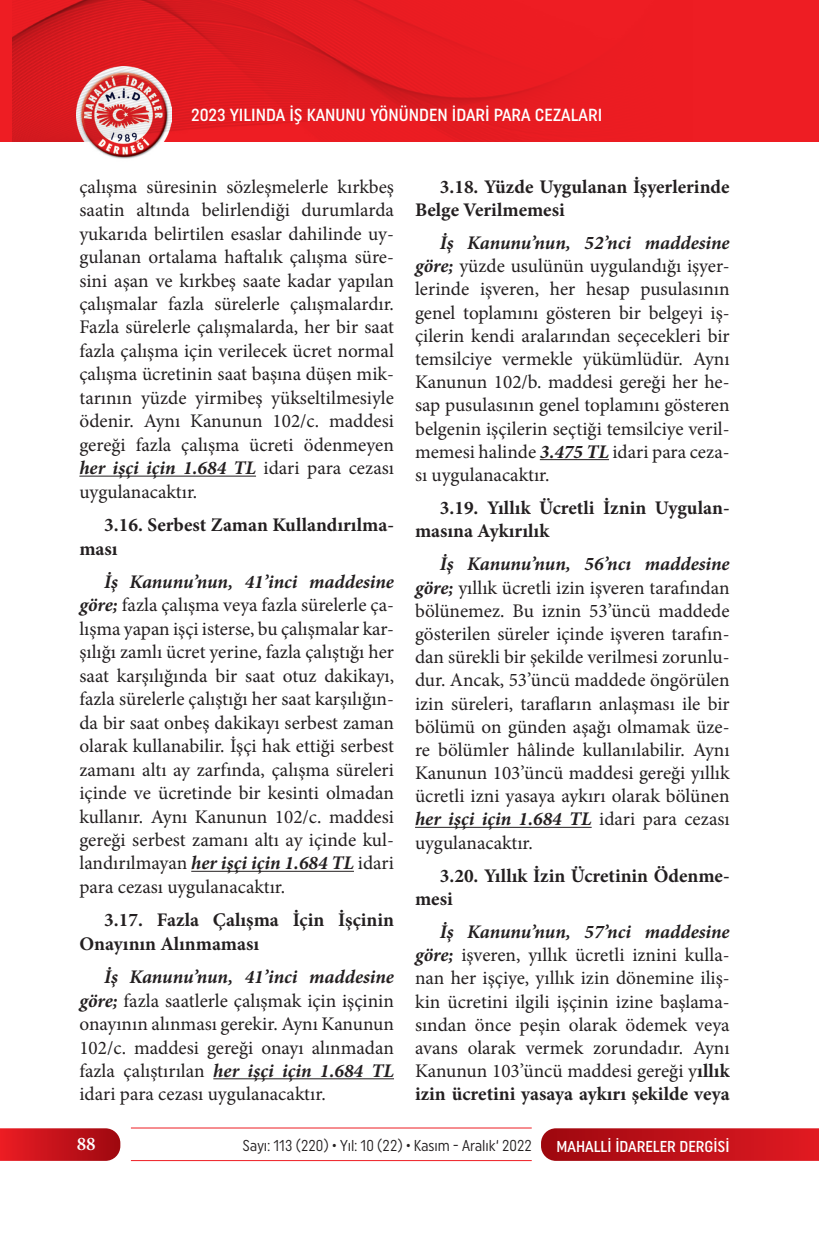
<style>
.page{position:relative;width:819px;height:1241px;background:#fff}
.page>*{position:absolute;margin:0;border:0;box-sizing:border-box;transform-origin:0 0}
.t1{font:19.25px/23.4px "Minion Pro";color:#231f20;text-align:justify}
.t2{font:700 19.25px/23.1px "Minion Pro";color:#231f20}
.t3{font:600 19.25px "Minion Pro";color:#fff}
.t4{font:500 17.5px "Uniform Condensed";color:#fff}
.t5{font:15.75px "Uniform Condensed";color:#231f20;scale:.95 1}
.t6{font:500 15.75px "Uniform Condensed";color:#fff}
.s1{font-weight:700;font-style:italic}
.s2{font-weight:700}
</style>
<div class="page">
<svg style="left:541px;top:1128px;width:278px;height:32px;background:#c0151d"></svg>
<svg style="left:0;top:1128px;width:120px;height:32px;background:#c61920"></svg>
<hr style="left:131px;top:1127px;width:400px;height:1px;background:#ee1d23">
<hr style="left:131px;top:1159px;width:400px;height:1px;background:#ee1d23">
<div style="left:0;top:0;width:819px;height:141px;background:#ee1d23"></div>
<img style="left:76px;top:141px;width:96px;height:18px">
<img style="left:13px;top:0;width:550px;height:141px">
<hr style="left:79px;top:475px;width:177px;height:1px;background:#231f20">
<hr style="left:191px;top:870px;width:163px;height:1px;background:#231f20">
<hr style="left:213px;top:1078px;width:181px;height:1px;background:#231f20">
<hr style="left:540px;top:459px;width:69px;height:1px;background:#231f20">
<hr style="left:415px;top:826px;width:176px;height:1px;background:#231f20">
<p class="t4" style="left:191px;top:105px;width:412px">2023 YILINDA İŞ KANUNU YÖNÜNDEN İDARİ PARA CEZALARI</p>
<p class="t1" style="left:79px;top:175px;width:316px">çalışma süresinin sözleşmelerle kırkbeş saatin altında belirlendiği durumlarda yukarıda belirtilen esaslar dahilinde uy&shy;gulanan ortalama haftalık çalışma süre&shy;sini aşan ve kırkbeş saate kadar yapılan çalışmalar fazla sürelerle çalışmalardır.<br>Fazla sürelerle çalışmalarda, her bir saat fazla çalışma için verilecek ücret normal çalışma ücretinin saat başına düşen mik&shy;tarının yüzde yirmibeş yükseltilmesiyle ödenir. Aynı Kanunun 102/c. maddesi gereği fazla çalışma ücreti ödenmeyen <span class="s1">her işçi için 1.684 TL</span> idari para cezası uygulanacaktır.</p>
<p class="t2" style="left:79px;top:513px;width:316px;text-indent:25px">3.16. Serbest Zaman Kullandırılma&shy;ması</p>
<p class="t1" style="left:79px;top:570px;width:316px;text-indent:25px"><span class="s1">İş Kanunu’nun, 41’inci maddesine göre;</span> fazla çalışma veya fazla sürelerle ça&shy;lışma yapan işçi isterse, bu çalışmalar kar&shy;şılığı zamlı ücret yerine, fazla çalıştığı her saat karşılığında bir saat otuz dakikayı, fazla sürelerle çalıştığı her saat karşılığın&shy;da bir saat onbeş dakikayı serbest zaman olarak kullanabilir. İşçi hak ettiği serbest zamanı altı ay zarfında, çalışma süreleri içinde ve ücretinde bir kesinti olmadan kullanır. Aynı Kanunun 102/c. maddesi gereği serbest zamanı altı ay içinde kul&shy;landırılmayan <span class="s1">her işçi için 1.684 TL</span> idari para cezası uygulanacaktır.</p>
<p class="t2" style="left:79px;top:908px;width:316px;text-indent:25px">3.17. Fazla Çalışma İçin İşçinin<br>Onayının Alınmaması</p>
<p class="t1" style="left:79px;top:965px;width:316px;text-indent:25px"><span class="s1">İş Kanunu’nun, 41’inci maddesine göre;</span> fazla saatlerle çalışmak için işçinin onayının alınması gerekir. Aynı Kanunun 102/c. maddesi gereği onayı alınmadan fazla çalıştırılan <span class="s1">her işçi için 1.684 TL </span>idari para cezası uygulanacaktır.</p>
<p class="t2" style="left:415px;top:175px;width:316px;text-indent:25px">3.18. Yüzde Uygulanan İşyerlerinde<br>Belge Verilmemesi</p>
<p class="t1" style="left:415px;top:231px;width:316px;text-indent:25px"><span class="s1">İş Kanunu’nun, 52’nci maddesine göre;</span> yüzde usulünün uygulandığı işyer&shy;lerinde işveren, her hesap pusulasının genel toplamını gösteren bir belgeyi iş&shy;çilerin kendi aralarından seçecekleri bir temsilciye vermekle yükümlüdür. Aynı Kanunun 102/b. maddesi gereği her he&shy;sap pusulasının genel toplamını gösteren belgenin işçilerin seçtiği temsilciye veril&shy;memesi halinde <span class="s1">3.475 TL</span> idari para ceza&shy;sı uygulanacaktır.</p>
<p class="t2" style="left:415px;top:496px;width:316px;text-indent:25px">3.19. Yıllık Ücretli İznin Uygulan&shy;masına Aykırılık</p>
<p class="t1" style="left:415px;top:552px;width:316px;text-indent:25px"><span class="s1">İş Kanunu’nun, 56’ncı maddesine göre;</span> yıllık ücretli izin işveren tarafından bölünemez. Bu iznin 53’üncü maddede gösterilen süreler içinde işveren tarafın&shy;dan sürekli bir şekilde verilmesi zorunlu&shy;dur. Ancak, 53’üncü maddede öngörülen izin süreleri, tarafların anlaşması ile bir bölümü on günden aşağı olmamak üze&shy;re bölümler hâlinde kullanılabilir. Aynı Kanunun 103’üncü maddesi gereği yıllık ücretli izni yasaya aykırı olarak bölünen <span class="s1">her işçi için 1.684 TL</span> idari para cezası uygulanacaktır.</p>
<p class="t2" style="left:415px;top:863px;width:316px;text-indent:25px">3.20. Yıllık İzin Ücretinin Ödenme&shy;mesi</p>
<p class="t1" style="left:415px;top:920px;width:316px;text-indent:25px"><span class="s1">İş Kanunu’nun, 57’nci maddesine göre;</span> işveren, yıllık ücretli iznini kulla&shy;nan her işçiye, yıllık izin dönemine iliş&shy;kin ücretini ilgili işçinin izine başlama&shy;sından önce peşin olarak ödemek veya avans olarak vermek zorundadır. Aynı Kanunun 103’üncü maddesi gereği y<span class="s2">ıllık izin ücretini yasaya aykırı şekilde veya</span></p>
<p class="t3" style="left:77px;top:1130px;width:20px">88</p>
<p class="t5" style="left:242px;top:1136px;width:306px">Sayı: 113 (220) • Yıl: 10 (22) • Kasım - Aralık‘ 2022</p>
<p class="t6" style="left:556px;top:1136px;width:175px">MAHALLİ İDARELER DERGİSİ</p>
</div>
